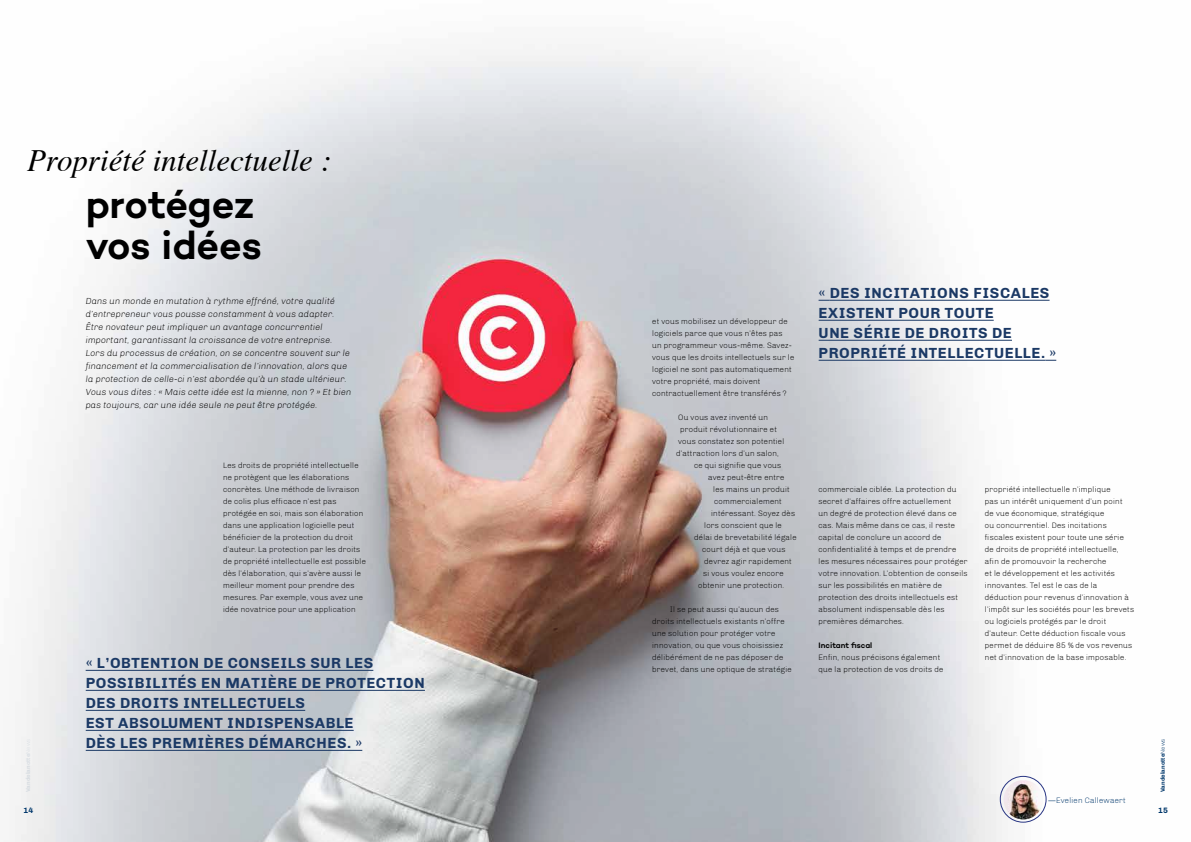
<style>
.page{position:relative;width:1191px;height:842px;background:#fff}
.page>*{position:absolute;margin:0;border:0;box-sizing:border-box;transform-origin:0 0}
.t1{font:600 40px/41px "Campton";letter-spacing:-.005em;color:#000}
.t2{font:italic 31px "Times";color:#000}
.t3{font:700 15px/20px "Chivo";letter-spacing:.04em;color:#1b3965}
.t4{font:italic 300 9px/13px "Chivo";color:#000}
.t5{font:300 8px/12px "Chivo";color:#000}
.t6{font:300 8px "Chivo";color:#00376b}
.t7{font:600 8px "Campton";color:#000}
.t8{font:700 8px "Chivo";color:#00376b}
.t9{font:700 6px "Chivo";color:#00376b}
.s1{font-weight:300}
</style>
<div class="page">
<img style="left:4px;top:44px;width:1053px;height:798px">
<div style="left:1000px;top:776px;width:46px;height:46px;border:1px solid #283583;border-radius:50%"></div>
<img style="left:1003px;top:780px;width:40px;height:39px;border-radius:20px">
<hr style="left:86px;top:670px;width:287px;height:1px;background:#1b3965">
<hr style="left:86px;top:690px;width:339px;height:1px;background:#1b3965">
<hr style="left:86px;top:710px;width:219px;height:1px;background:#1b3965">
<hr style="left:86px;top:730px;width:268px;height:1px;background:#1b3965">
<hr style="left:86px;top:750px;width:276px;height:1px;background:#1b3965">
<hr style="left:829px;top:300px;width:220px;height:1px;background:#1b3965">
<hr style="left:818px;top:320px;width:175px;height:1px;background:#1b3965">
<hr style="left:818px;top:340px;width:194px;height:1px;background:#1b3965">
<hr style="left:818px;top:360px;width:227px;height:1px;background:#1b3965">
<h2 class="t2" style="left:27px;top:134px;width:305px">Propriété intellectuelle :</h2>
<h1 class="t1" style="left:86px;top:183px;width:178px">protégez vos idées</h1>
<p class="t4" style="left:86px;top:294px;width:267px">Dans un monde en mutation à rythme effréné, votre qualité d’entrepreneur vous pousse constamment à vous adapter.<br>Être novateur peut impliquer un avantage concurrentiel important, garantissant la croissance de votre entreprise.<br>Lors du processus de création, on se concentre souvent sur le financement et la commercialisation de l’innovation, alors que la protection de celle-ci n’est abordée qu’à un stade ultérieur.<br>Vous vous dites : « Mais cette idée est la mienne, non ? » Et bien pas toujours, car une idée seule ne peut être protégée.</p>
<p class="t5" style="left:223px;top:459px;width:145px">Les droits de propriété intellectuelle ne protègent que les élaborations concrètes. Une méthode de livraison de colis plus efficace n’est pas protégée en soi, mais son élaboration dans une application logicielle peut bénéficier de la protection du droit d’auteur. La protection par les droits de propriété intellectuelle est possible dès l’élaboration, qui s’avère aussi le meilleur moment pour prendre des mesures. Par exemple, vous avez une idée novatrice pour une application</p>
<p class="t8" style="left:23px;top:806px;width:11px">14</p>
<h3 class="t3" style="left:86px;top:653px;width:341px">« L’OBTENTION DE CONSEILS SUR LES<br>POSSIBILITÉS EN MATIÈRE DE PROTECTION<br>DES DROITS INTELLECTUELS<br>EST ABSOLUMENT INDISPENSABLE<br>DÈS LES PREMIÈRES DÉMARCHES. »</h3>
<p class="t5" style="left:652px;top:315px;width:144px">et vous mobilisez un développeur de logiciels parce que vous n’êtes pas<br>un programmeur vous-même. Savez&shy;vous que les droits intellectuels sur le logiciel ne sont pas automatiquement votre propriété, mais doivent contractuellement être transférés ?</p>
<p class="t5" style="left:678px;top:411px;width:91px">Ou vous avez inventé un</p>
<p class="t5" style="left:680px;top:423px;width:98px">produit révolutionnaire et</p>
<p class="t5" style="left:678px;top:435px;width:108px">vous constatez son potentiel</p>
<p class="t5" style="left:676px;top:447px;width:104px">d’attraction lors d’un salon,</p>
<p class="t5" style="left:694px;top:459px;width:89px">ce qui signifie que vous</p>
<p class="t5" style="left:708px;top:471px;width:78px">avez peut-être entre</p>
<p class="t5" style="left:713px;top:483px;width:78px">les mains un produit</p>
<p class="t5" style="left:714px;top:495px;width:69px">commercialement</p>
<p class="t5" style="left:711px;top:507px;width:86px">intéressant. Soyez dès</p>
<p class="t5" style="left:704px;top:519px;width:79px">lors conscient que le</p>
<p class="t5" style="left:694px;top:531px;width:104px">délai de brevetabilité légale</p>
<p class="t5" style="left:702px;top:543px;width:85px">court déjà et que vous</p>
<p class="t5" style="left:704px;top:555px;width:89px">devrez agir rapidement</p>
<p class="t5" style="left:703px;top:567px;width:82px">si vous voulez encore</p>
<p class="t5" style="left:698px;top:579px;width:88px">obtenir une protection.</p>
<p class="t5" style="left:652px;top:603px;width:141px;text-indent:18px">Il se peut aussi qu’aucun des droits intellectuels existants n’offre une solution pour protéger votre innovation, ou que vous choisissiez délibérément de ne pas déposer de brevet, dans une optique de stratégie</p>
<h3 class="t3" style="left:818px;top:283px;width:239px">« DES INCITATIONS FISCALES<br>EXISTENT POUR TOUTE<br>UNE SÉRIE DE DROITS DE<br>PROPRIÉTÉ INTELLECTUELLE. »</h3>
<p class="t5" style="left:818px;top:483px;width:151px">commerciale ciblée. La protection du secret d’affaires offre actuellement<br>un degré de protection élevé dans ce cas. Mais même dans ce cas, il reste capital de conclure un accord de confidentialité à temps et de prendre les mesures nécessaires pour protéger votre innovation. L’obtention de conseils sur les possibilités en matière de protection des droits intellectuels est absolument indispensable dès les premières démarches.</p>
<p class="t7" style="left:818px;top:640px;width:55px">Incitant fiscal</p>
<p class="t5" style="left:818px;top:651px;width:126px">Enfin, nous précisons également que la protection de vos droits de</p>
<p class="t5" style="left:985px;top:483px;width:151px">propriété intellectuelle n’implique<br>pas un intérêt uniquement d’un point<br>de vue économique, stratégique<br>ou concurrentiel. Des incitations fiscales existent pour toute une série de droits de propriété intellectuelle, afin de promouvoir la recherche<br>et le développement et les activités innovantes. Tel est le cas de la déduction pour revenus d’innovation à l’impôt sur les sociétés pour les brevets ou logiciels protégés par le droit d’auteur. Cette déduction fiscale vous permet de déduire 85 % de vos revenus net d’innovation de la base imposable.</p>
<p class="t6" style="left:1047px;top:796px;width:80px">—Evelien Callewaert</p>
<p class="t9" style="left:1159px;top:792px;width:55px;rotate:-90deg">Vandelanotte<span class="s1">News</span></p>
<p class="t8" style="left:1158px;top:806px;width:11px">15</p>
</div>
